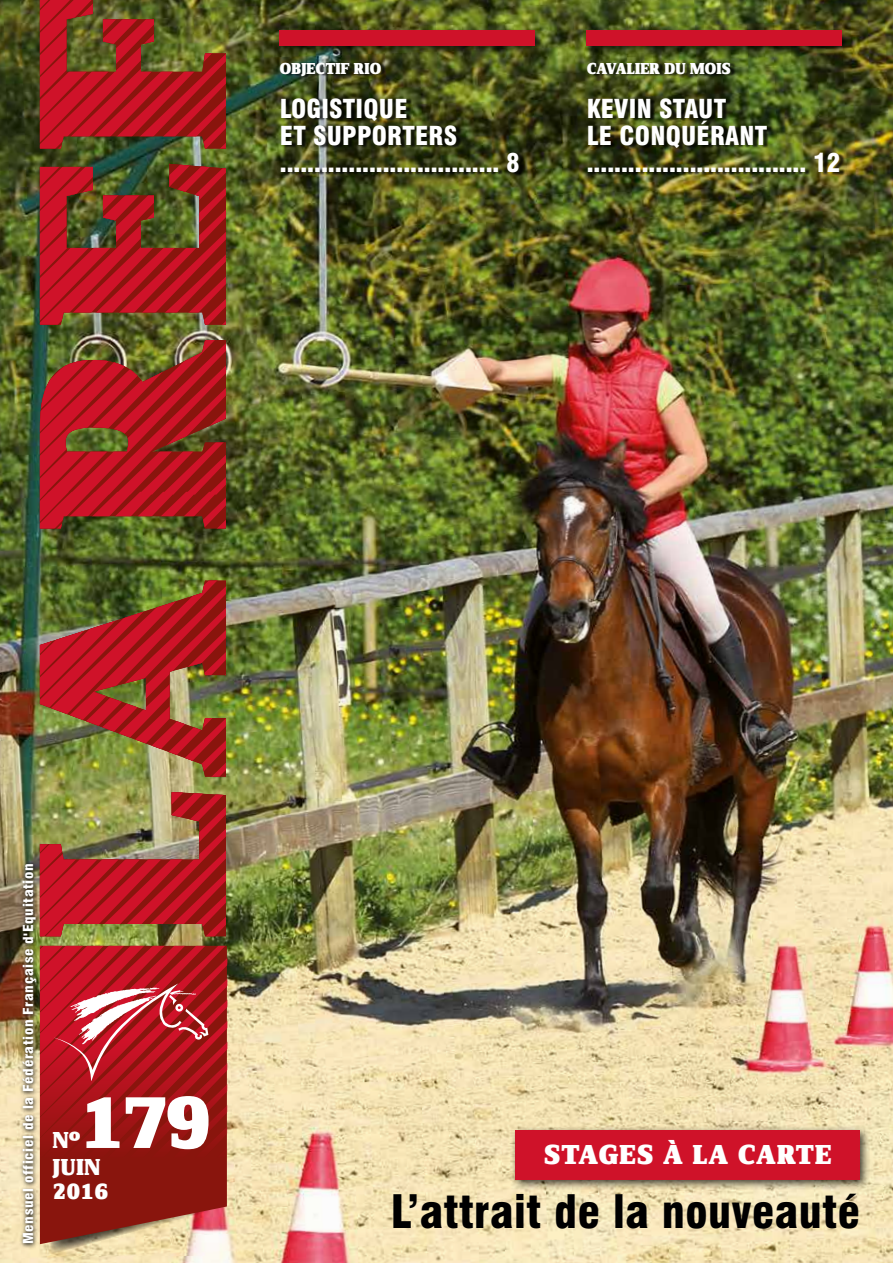
<style>
.page{position:relative;width:893px;height:1263px;background:#fff}
.page>*{position:absolute;margin:0;border:0;box-sizing:border-box;transform-origin:0 0}
.t1{font:79.5px "Zine Serif Dis Black Roman Tf";color:#fff}
.t2{font:900 condensed 44.85px "Swiss 721 BT";letter-spacing:.01em;color:#000}
.t3{font:28.5px "Zine Serif Dis Black Roman Tf";letter-spacing:.04em;color:#fff;scale:1.05 1}
.t4{font:900 condensed 25.5px/27px "Swiss 721 BT";letter-spacing:.01em;color:#fff}
.t5{font:24px/23.7px "Zine Serif Dis Black Roman Tf";letter-spacing:.03em;color:#fff}
.t6{font:16.5px "Zine Serif Dis Black Roman Tf";letter-spacing:.01em;color:#fff}
.t7{font:900 condensed 13.5px "Swiss 721 BT";letter-spacing:.04em;color:#fff;scale:1.1 1}
</style>
<div class="page">
<img style="left:0;top:0;width:893px;height:1263px">
<svg style="left:47px;top:1244px;width:165px;height:11px"></svg>
<svg style="left:42px;top:1157px;width:185px;height:87px;fill:#89150d"></svg>
<img style="left:40px;top:0;width:186px;height:936px">
<svg style="left:42px;top:946px;width:185px;height:211px"></svg>
<img style="left:19px;top:861px;width:23px;height:388px">
<div style="left:510px;top:1125px;width:361px;height:66px;background:#000;opacity:.75"></div>
<div style="left:515px;top:1130px;width:345px;height:50px;background:#cf1229"></div>
<div style="left:282px;top:62px;width:242px;height:114px;background:#000;opacity:.75"></div>
<div style="left:589px;top:62px;width:256px;height:113px;background:#000;opacity:.75"></div>
<div style="left:275px;top:25px;width:271px;height:33px;background:#000;opacity:.75"></div>
<div style="left:280px;top:30px;width:255px;height:16px;background:#cf1229"></div>
<div style="left:581px;top:25px;width:272px;height:33px;background:#000;opacity:.75"></div>
<div style="left:587px;top:30px;width:255px;height:16px;background:#cf1229"></div>
<p class="t6" style="left:280px;top:59px;width:103px">OBJECTIF RIO</p>
<p class="t4" style="left:280px;top:95px;width:242px">LOGISTIQUE<br>ET SUPPORTERS ................................ 8</p>
<p class="t6" style="left:587px;top:59px;width:145px">CAVALIER DU MOIS</p>
<p class="t4" style="left:587px;top:95px;width:255px">KEVIN STAUT<br>LE CONQUÉRANT ................................ 12</p>
<p class="t7" style="left:20px;top:1244px;width:348px;rotate:-90deg">Mensuel officiel de la Fédération Française d'Equitation</p>
<h1 class="t1" style="left:81px;top:1078px;width:131px">179</h1>
<p class="t5" style="left:53px;top:1130px;width:29px">N°</p>
<p class="t5" style="left:53px;top:1157px;width:57px">JUIN<br>2016</p>
<p class="t3" style="left:544px;top:1139px;width:275px">STAGES À LA CARTE</p>
<h2 class="t2" style="left:391px;top:1185px;width:471px">L’attrait de la nouveauté</h2>
</div>
